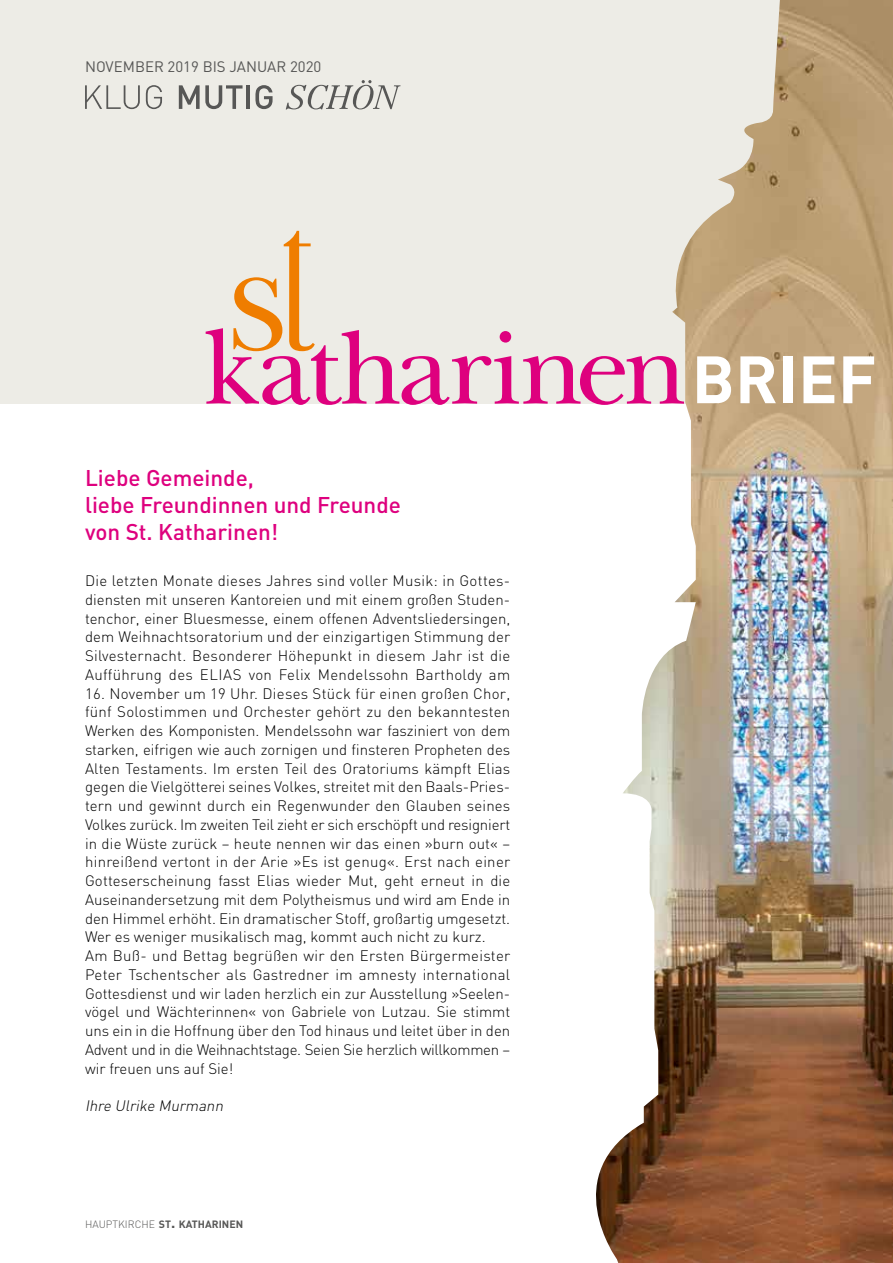
<style>
.page{position:relative;width:893px;height:1263px;background:#fff}
.page>*{position:absolute;margin:0;border:0;box-sizing:border-box;transform-origin:0 0}
.t1{font:700 65.7px "DIN";color:#fff}
.t2{font:500 22.5px/27px "DIN";color:#de007e}
.t3{font:300 15px/18.8px "DIN";color:#000;text-align:justify}
.t4{font:15px "DIN";color:#575756}
.t5{font:italic 300 15px "DIN";color:#000}
.t6{font:700 10.5px "DIN";color:#575756}
.s1{font-weight:300}
.s2{font-size:15px}
</style>
<div class="page">
<div style="left:0;top:0;width:893px;height:404px;background:#edece6"></div>
<svg style="left:85px;top:85px;width:55px;height:24px"></svg>
<svg style="left:146px;top:85px;width:16px;height:24px"></svg>
<svg style="left:179px;top:85px;width:64px;height:24px"></svg>
<hr style="left:247px;top:85px;width:3px;height:24px;background:#575756">
<svg style="left:255px;top:85px;width:18px;height:24px"></svg>
<svg style="left:286px;top:80px;width:115px;height:29px"></svg>
<img style="left:596px;top:0;width:297px;height:1263px">
<svg style="left:206px;top:231px;width:478px;height:174px"></svg>
<p class="t4" style="left:85px;top:57px;width:238px">NOVEMBER 2019 BIS JANUAR 2020</p>
<h2 class="t2" style="left:85px;top:464px;width:317px">Liebe Gemeinde,<br>liebe Freundinnen und Freunde von St. Katharinen!</h2>
<p class="t3" style="left:85px;top:571px;width:427px">Die letzten Monate dieses Jahres sind voller Musik: in Gottes&shy;diensten mit unseren Kantoreien und mit einem großen Studen&shy;tenchor, einer Bluesmesse, einem offenen Adventsliedersingen, dem Weihnachtsoratorium und der einzigartigen Stimmung der Silvesternacht. Besonderer Höhepunkt in diesem Jahr ist die Aufführung des ELIAS von Felix Mendelssohn Bartholdy am</p>
<p class="t3" style="left:85px;top:684px;width:427px;text-align:left">16. November um 19 Uhr. Dieses Stück für einen großen Chor, fünf Solostimmen und Orchester gehört zu den bekanntesten Werken des Komponisten. Mendelssohn war fasziniert von dem starken, eifrigen wie auch zornigen und finsteren Propheten des Alten Testaments. Im ersten Teil des Oratoriums kämpft Elias gegen die Vielgötterei seines Volkes, streitet mit den Baals-Pries&shy;tern und gewinnt durch ein Regenwunder den Glauben seines Volkes zurück. Im zweiten Teil zieht er sich erschöpft und resigniert in die Wüste zurück – heute nennen wir das einen »burn out« – hinreißend vertont in der Arie »Es ist genug«. Erst nach einer Gotteserscheinung fasst Elias wieder Mut, geht erneut in die Auseinandersetzung mit dem Polytheismus und wird am Ende in den Himmel erhöht. Ein dramatischer Stoff, großartig umgesetzt.<br>Wer es weniger musikalisch mag, kommt auch nicht zu kurz.<br>Am Buß- und Bettag begrüßen wir den Ersten Bürgermeister Peter Tschentscher als Gastredner im amnesty international Gottesdienst und wir laden herzlich ein zur Ausstellung »Seelen&shy;vögel und Wächterinnen« von Gabriele von Lutzau. Sie stimmt uns ein in die Hoffnung über den Tod hinaus und leitet über in den Advent und in die Weihnachtstage. Seien Sie herzlich willkommen – wir freuen uns auf Sie!</p>
<p class="t5" style="left:85px;top:1096px;width:143px">Ihre Ulrike Murmann</p>
<p class="t6" style="left:85px;top:1217px;width:160px"><span class="s1">HAUPTKIRCHE</span> ST<span class="s2">.</span> KATHARINEN</p>
<h1 class="t1" style="left:692px;top:336px;width:186px">BRIEF</h1>
</div>
